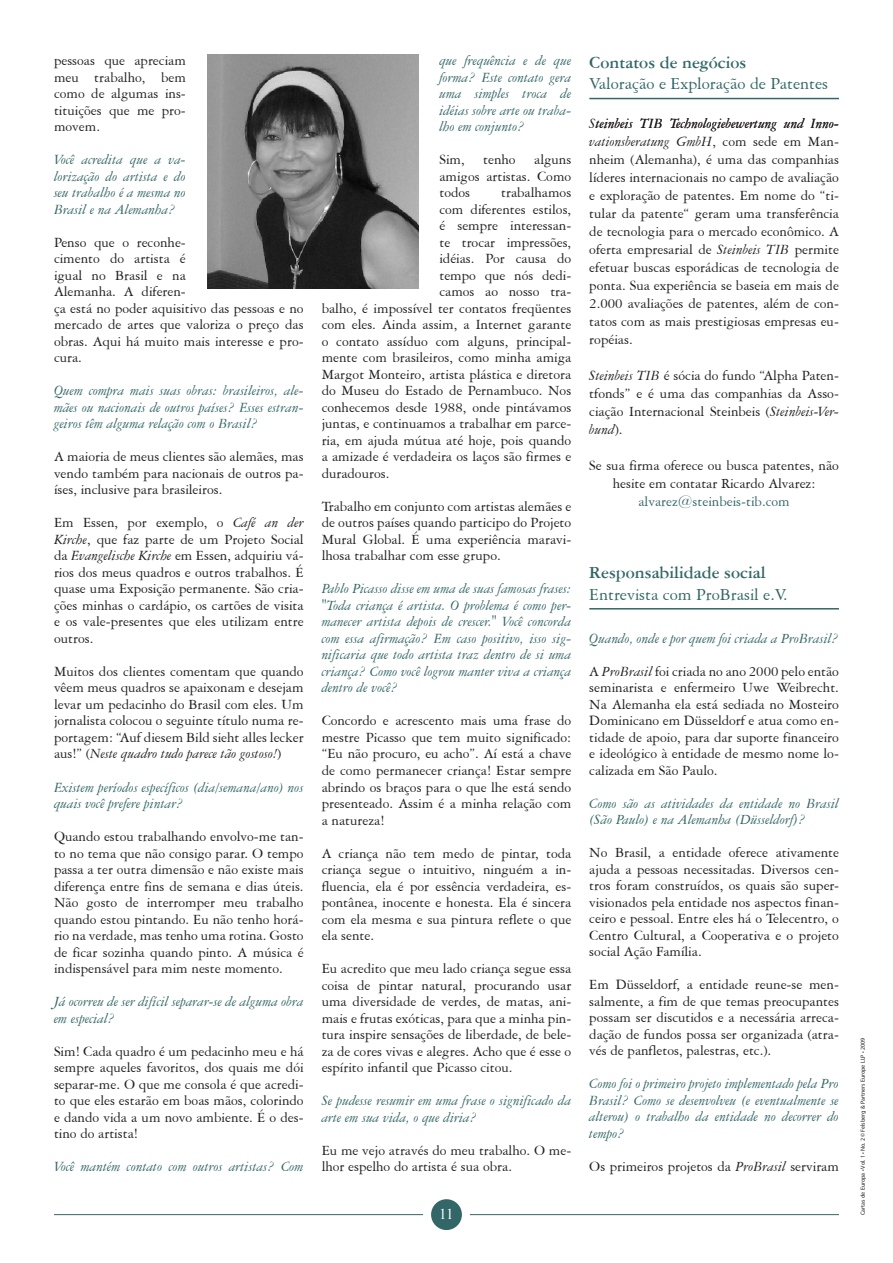
<style>
.page{position:relative;width:893px;height:1263px;background:#fff}
.page>*{position:absolute;margin:0;border:0;box-sizing:border-box;transform-origin:0 0}
.t1{font:18px "American Garamond BT";color:#366}
.t2{font:700 18px "American Garamond BT";color:#366}
.t3{font:15px/16.5px "American Garamond BT";color:#231f20;text-align:justify}
.t4{font:italic 15px/16.5px "American Garamond BT";color:#366;text-align:justify}
.t5{font:15px "American Garamond BT";color:#366}
.t6{font:15px "Times New Roman";color:#fff}
.t7{font:6px "Myriad Pro";color:#231f20}
.s1{font-style:italic}
</style>
<div class="page">
<div style="left:431px;top:1199px;width:31px;height:31px;background:#366;border-radius:50%"></div>
<hr style="left:470px;top:1214px;width:369px;height:1px;background:#366">
<hr style="left:54px;top:1214px;width:369px;height:1px;background:#366">
<img style="left:207px;top:54px;width:211px;height:234px">
<hr style="left:589px;top:608px;width:250px;height:1px;background:#366">
<hr style="left:589px;top:98px;width:250px;height:1px;background:#366">
<p class="t3" style="left:54px;top:52px;width:133px">pessoas que apreciam meu trabalho, bem como de algumas ins&shy;tituições que me pro&shy;movem.</p>
<p class="t4" style="left:54px;top:151px;width:133px">Você acredita que a va&shy;lorização do artista e do seu trabalho é a mesma no Brasil e na Alemanha?</p>
<p class="t3" style="left:54px;top:234px;width:251px;text-align:left">Penso que o reconhe-<br>cimento do artista é<br>igual no Brasil e na<br>Alemanha. A diferen-<br>ça está no poder aquisitivo das pessoas e no mercado de artes que valoriza o preço das obras. Aqui há muito mais interesse e pro&shy;cura.</p>
<p class="t4" style="left:54px;top:382px;width:251px">Quem compra mais suas obras: brasileiros, ale&shy;mães ou nacionais de outros países? Esses estran&shy;geiros têm alguma relação com o Brasil?</p>
<p class="t3" style="left:54px;top:448px;width:251px">A maioria de meus clientes são alemães, mas vendo também para nacionais de outros pa&shy;íses, inclusive para brasileiros.</p>
<p class="t3" style="left:54px;top:514px;width:251px">Em Essen, por exemplo, o <span class="s1">Café an der Kirche</span>, que faz parte de um Projeto Social da <span class="s1">Evangelische Kirche</span> em Essen, adquiriu vá&shy;rios dos meus quadros e outros trabalhos. É quase uma Exposição permanente. São cria&shy;ções minhas o cardápio, os cartões de visita e os vale-presentes que eles utilizam entre outros.</p>
<p class="t3" style="left:54px;top:663px;width:251px">Muitos dos clientes comentam que quando vêem meus quadros se apaixonam e desejam levar um pedacinho do Brasil com eles. Um jornalista colocou o seguinte título numa re&shy;portagem: “Auf diesem Bild sieht alles lecker aus!” (<span class="s1">Neste quadro tudo parece tão gostoso!</span>)</p>
<p class="t4" style="left:54px;top:778px;width:251px">Existem períodos específicos (dia/semana/ano) nos quais você prefere pintar?</p>
<p class="t3" style="left:54px;top:828px;width:251px">Quando estou trabalhando envolvo-me tan&shy;to no tema que não consigo parar. O tempo passa a ter outra dimensão e não existe mais diferença entre fins de semana e dias úteis.<br>Não gosto de interromper meu trabalho quando estou pintando. Eu não tenho horá&shy;rio na verdade, mas tenho uma rotina. Gosto de ficar sozinha quando pinto. A música é indispensável para mim neste momento.</p>
<p class="t4" style="left:54px;top:993px;width:251px">Já ocorreu de ser difícil separar-se de alguma obra em especial?</p>
<p class="t3" style="left:54px;top:1042px;width:251px">Sim! Cada quadro é um pedacinho meu e há sempre aqueles favoritos, dos quais me dói separar-me. O que me consola é que acredi&shy;to que eles estarão em boas mãos, colorindo e dando vida a um novo ambiente. É o des&shy;tino do artista!</p>
<p class="t4" style="left:54px;top:1158px;width:251px">Você mantém contato com outros artistas? Com</p>
<p class="t4" style="left:439px;top:52px;width:133px">que frequência e de que forma? Este contato gera uma simples troca de idéias sobre arte ou traba&shy;lho em conjunto?</p>
<p class="t3" style="left:439px;top:151px;width:133px">Sim, tenho alguns amigos artistas. Como todos</p>
<p class="t3" style="left:501px;top:184px;width:72px">trabalhamos</p>
<p class="t3" style="left:439px;top:201px;width:133px">com diferentes estilos,</p>
<p class="t3" style="left:439px;top:217px;width:133px">é sempre interessan-</p>
<p class="t3" style="left:439px;top:234px;width:133px">te trocar impressões,</p>
<p class="t3" style="left:439px;top:250px;width:133px">idéias. Por causa do</p>
<p class="t3" style="left:439px;top:267px;width:133px">tempo que nós dedi-</p>
<p class="t3" style="left:439px;top:283px;width:133px">camos ao nosso tra-</p>
<p class="t3" style="left:322px;top:300px;width:251px">balho, é impossível ter contatos freqüentes</p>
<p class="t3" style="left:322px;top:316px;width:251px">com eles. Ainda assim, a Internet garante</p>
<p class="t3" style="left:322px;top:333px;width:251px">o contato assíduo com alguns, principal-</p>
<p class="t3" style="left:322px;top:349px;width:251px">mente com brasileiros, como minha amiga</p>
<p class="t3" style="left:322px;top:366px;width:251px">Margot Monteiro, artista plástica e diretora</p>
<p class="t3" style="left:322px;top:382px;width:251px">do Museu do Estado de Pernambuco. Nos</p>
<p class="t3" style="left:322px;top:399px;width:251px">conhecemos desde 1988, onde pintávamos</p>
<p class="t3" style="left:322px;top:415px;width:251px">juntas, e continuamos a trabalhar em parce-</p>
<p class="t3" style="left:322px;top:432px;width:251px">ria, em ajuda mútua até hoje, pois quando</p>
<p class="t3" style="left:322px;top:448px;width:251px">a amizade é verdadeira os laços são firmes e</p>
<p class="t3" style="left:322px;top:465px;width:69px">duradouros.</p>
<p class="t3" style="left:322px;top:498px;width:251px">Trabalho em conjunto com artistas alemães e de outros países quando participo do Projeto Mural Global. É uma experiência maravi&shy;lhosa trabalhar com esse grupo.</p>
<p class="t4" style="left:322px;top:580px;width:251px">Pablo Picasso disse em uma de suas famosas frases: "Toda criança é artista. O problema é como per&shy;manecer artista depois de crescer." Você concorda com essa afirmação? Em caso positivo, isso sig&shy;nificaria que todo artista traz dentro de si uma criança? Como você logrou manter viva a criança dentro de você?</p>
<p class="t3" style="left:322px;top:712px;width:251px">Concordo e acrescento mais uma frase do mestre Picasso que tem muito significado: “Eu não procuro, eu acho”. Aí está a chave de como permanecer criança! Estar sempre abrindo os braços para o que lhe está sendo presenteado. Assim é a minha relação com a natureza!</p>
<p class="t3" style="left:322px;top:844px;width:251px">A criança não tem medo de pintar, toda criança segue o intuitivo, ninguém a in&shy;fluencia, ela é por essência verdadeira, es&shy;pontânea, inocente e honesta. Ela é sincera com ela mesma e sua pintura reflete o que ela sente.</p>
<p class="t3" style="left:322px;top:960px;width:251px">Eu acredito que meu lado criança segue essa coisa de pintar natural, procurando usar uma diversidade de verdes, de matas, ani&shy;mais e frutas exóticas, para que a minha pin&shy;tura inspire sensações de liberdade, de bele&shy;za de cores vivas e alegres. Acho que é esse o espírito infantil que Picasso citou.</p>
<p class="t4" style="left:322px;top:1092px;width:251px">Se pudesse resumir em uma frase o significado da arte em sua vida, o que diria?</p>
<p class="t3" style="left:322px;top:1141px;width:251px">Eu me vejo através do meu trabalho. O me&shy;lhor espelho do artista é sua obra.</p>
<p class="t6" style="left:439px;top:1204px;width:16px">11</p>
<p class="t2" style="left:589px;top:51px;width:159px">Contatos de negócios</p>
<p class="t1" style="left:589px;top:73px;width:240px">Valoração e Exploração de Patentes</p>
<p class="t3" style="left:589px;top:114px;width:251px;line-height:18px"><span class="s1">Steinbeis TIB Technologiebewertung und Inno&shy;vationsberatung GmbH</span>, com sede em Man&shy;nheim (Alemanha), é uma das companhias líderes internacionais no campo de avaliação e exploração de patentes. Em nome do “ti&shy;tular da patente“ geram uma transferência de tecnologia para o mercado econômico. A oferta empresarial de <span class="s1">Steinbeis TIB</span> permite efetuar buscas esporádicas de tecnologia de ponta. Sua experiência se baseia em mais de 2.000 avaliações de patentes, além de con&shy;tatos com as mais prestigiosas empresas eu&shy;ropéias.</p>
<p class="t3" style="left:589px;top:366px;width:251px;line-height:18px"><span class="s1">Steinbeis TIB</span> é sócia do fundo “Alpha Paten&shy;tfonds” e é uma das companhias da Asso&shy;ciação Internacional Steinbeis (<span class="s1">Steinbeis-Ver&shy;bund</span>).</p>
<p class="t3" style="left:589px;top:456px;width:251px;line-height:18px;text-align:center">Se sua firma oferece ou busca patentes, não hesite em contatar Ricardo Alvarez:</p>
<p class="t5" style="left:638px;top:493px;width:153px">alvarez@steinbeis-tib.com</p>
<p class="t2" style="left:589px;top:561px;width:178px">Responsabilidade social</p>
<p class="t1" style="left:589px;top:584px;width:200px">Entrevista com ProBrasil e.V.</p>
<p class="t4" style="left:589px;top:629px;width:251px">Quando, onde e por quem foi criada a ProBrasil?</p>
<p class="t3" style="left:589px;top:662px;width:251px">A <span class="s1">ProBrasil</span> foi criada no ano 2000 pelo então seminarista e enfermeiro Uwe Weibrecht.<br>Na Alemanha ela está sediada no Mosteiro Dominicano em Düsseldorf e atua como en&shy;tidade de apoio, para dar suporte financeiro e ideológico à entidade de mesmo nome lo&shy;calizada em São Paulo.</p>
<p class="t4" style="left:589px;top:794px;width:251px">Como são as atividades da entidade no Brasil (São Paulo) e na Alemanha (Düsseldorf)?</p>
<p class="t3" style="left:589px;top:844px;width:251px">No Brasil, a entidade oferece ativamente ajuda a pessoas necessitadas. Diversos cen&shy;tros foram construídos, os quais são super&shy;visionados pela entidade nos aspectos finan&shy;ceiro e pessoal. Entre eles há o Telecentro, o Centro Cultural, a Cooperativa e o projeto social Ação Família.</p>
<p class="t3" style="left:589px;top:976px;width:251px">Em Düsseldorf, a entidade reune-se men&shy;salmente, a fim de que temas preocupantes possam ser discutidos e a necessária arreca&shy;dação de fundos possa ser organizada (atra&shy;vés de panfletos, palestras, etc.).</p>
<p class="t4" style="left:589px;top:1075px;width:251px">Como foi o primeiro projeto implementado pela Pro Brasil? Como se desenvolveu (e eventualmente se alterou) o trabalho da entidade no decorrer do tempo?</p>
<p class="t3" style="left:589px;top:1157px;width:251px">Os primeiros projetos da <span class="s1">ProBrasil</span> serviram</p>
<p class="t7" style="left:859px;top:1215px;width:179px;rotate:-90deg">Cartas de Europa • Vol. 1 • No. 2 © Felsberg &amp; Partners Europe LLP • 2009</p>
</div>
